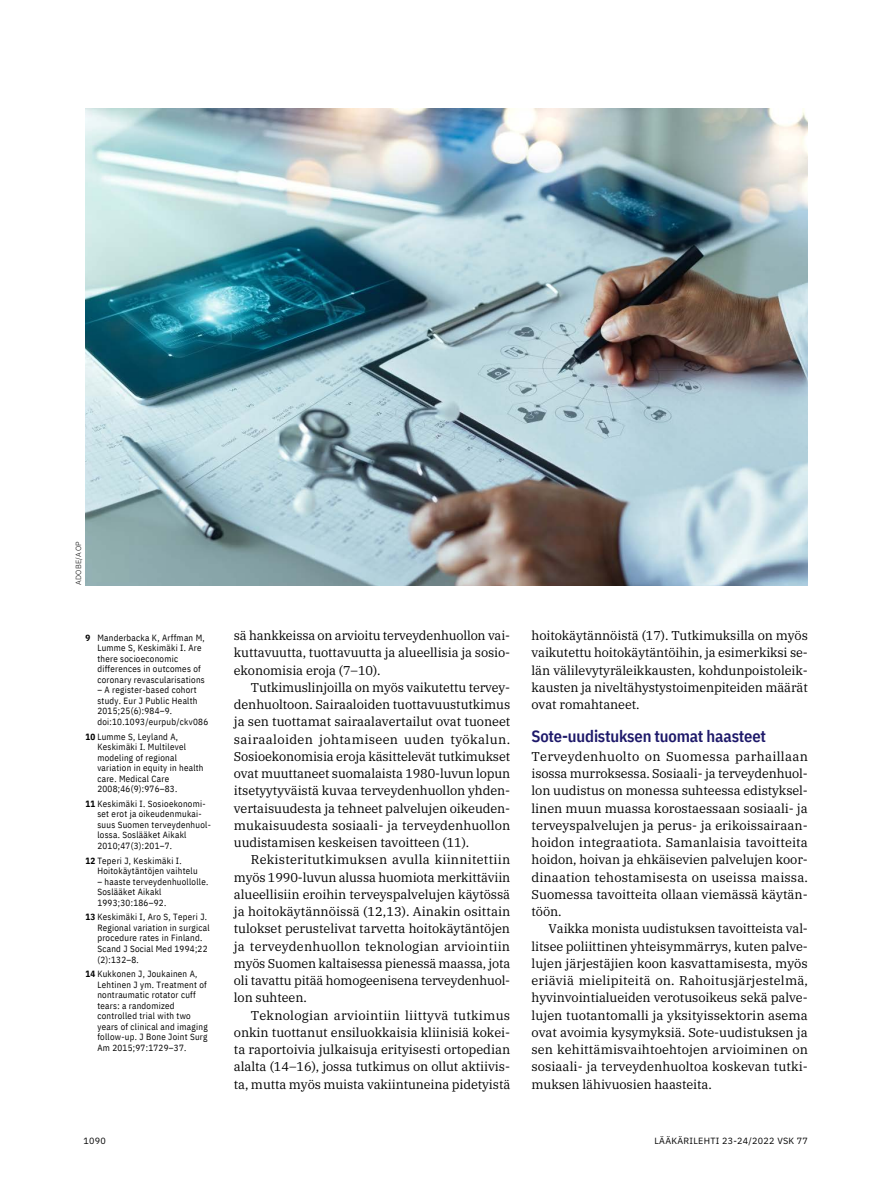
<style>
.page{position:relative;width:893px;height:1191px;background:#fff}
.page>*{position:absolute;margin:0;border:0;box-sizing:border-box;transform-origin:0 0}
.t1{font:600 16.5px "IBM Plex Sans Cond";letter-spacing:-.01em;color:#1e196a}
.t2{font:12.75px/17.2px "IBM Plex Serif";letter-spacing:-.005em;color:#000;text-align:justify}
.t3{font:9px/10.5px "IBM Plex Sans Cond";letter-spacing:.03em;color:#000}
.t4{font:9px "IBM Plex Sans";letter-spacing:.03em;color:#000}
.t5{font:300 7.5px "IBM Plex Sans";letter-spacing:.05em;color:#000}
.s1{font-weight:700}
</style>
<div class="page">
<img style="left:85px;top:108px;width:723px;height:477px">
<p class="t5" style="left:73px;top:585px;width:46px;rotate:-90deg">ADOBE/AOP</p>
<p class="t3" style="left:97px;top:631px;width:109px;text-indent:-12px"><span class="s1">9</span> Manderbacka K, Arffman M,<br>Lumme S, Keskimäki I. Are there socioeconomic differences in outcomes of coronary revascularisations</p>
<p class="t3" style="left:97px;top:684px;width:112px">– A register-based cohort study. Eur J Public Health<br>2015;25(6):984–9. doi:10.1093/eurpub/ckv086</p>
<p class="t3" style="left:97px;top:730px;width:108px;text-indent:-12px"><span class="s1">10</span> Lumme S, Leyland A,<br>Keskimäki I. Multilevel modeling of regional variation in equity in health care. Medical Care<br>2008;46(9):976–83.</p>
<p class="t3" style="left:97px;top:797px;width:115px;text-indent:-12px"><span class="s1">11</span> Keskimäki I. Sosioekonomi&shy;set erot ja oikeudenmukai&shy;suus Suomen terveydenhuol&shy;lossa. Soslääket Aikakl<br>2010;47(3):201–7.</p>
<p class="t3" style="left:97px;top:854px;width:102px;text-indent:-12px"><span class="s1">12</span> Teperi J, Keskimäki I.<br>Hoitokäytäntöjen vaihtelu</p>
<p class="t3" style="left:97px;top:875px;width:112px">– haaste terveydenhuollolle.<br>Soslääket Aikakl<br>1993;30:186–92.</p>
<p class="t3" style="left:97px;top:911px;width:114px;text-indent:-12px"><span class="s1">13</span> Keskimäki I, Aro S, Teperi J.<br>Regional variation in surgical procedure rates in Finland.<br>Scand J Social Med 1994;22 (2):132–8.</p>
<p class="t3" style="left:97px;top:968px;width:112px;text-indent:-12px"><span class="s1">14</span> Kukkonen J, Joukainen A,<br>Lehtinen J ym. Treatment of nontraumatic rotator cuff tears: a randomized controlled trial with two years of clinical and imaging follow-up. J Bone Joint Surg<br>Am 2015;97:1729–37.</p>
<p class="t2" style="left:234px;top:626px;width:278px">sä hankkeissa on arvioitu terveydenhuollon vai&shy;kuttavuutta, tuottavuutta ja alueellisia ja sosio&shy;ekonomisia eroja (7–10).</p>
<p class="t2" style="left:234px;top:677px;width:278px;text-indent:17px">Tutkimuslinjoilla on myös vaikutettu tervey&shy;denhuoltoon. Sairaaloiden tuottavuustutkimus ja sen tuottamat sairaalavertailut ovat tuoneet sairaaloiden johtamiseen uuden työkalun.<br>Sosioekonomisia eroja käsittelevät tutkimukset ovat muuttaneet suomalaista 1980-luvun lopun itsetyytyväistä kuvaa terveydenhuollon yhden&shy;vertaisuudesta ja tehneet palvelujen oikeuden&shy;mukaisuudesta sosiaali- ja terveydenhuollon uudistamisen keskeisen tavoitteen (11).</p>
<p class="t2" style="left:234px;top:850px;width:278px;text-indent:17px">Rekisteritutkimuksen avulla kiinnitettiin myös 1990-luvun alussa huomiota merkittäviin alueellisiin eroihin terveyspalvelujen käytössä ja hoitokäytännöissä (12,13). Ainakin osittain tulokset perustelivat tarvetta hoitokäytäntöjen ja terveydenhuollon teknologian arviointiin myös Suomen kaltaisessa pienessä maassa, jota oli tavattu pitää homogeenisena terveydenhuol&shy;lon suhteen.</p>
<p class="t2" style="left:234px;top:1005px;width:278px;text-indent:17px">Teknologian arviointiin liittyvä tutkimus onkin tuottanut ensiluokkaisia kliinisiä kokei&shy;ta raportoivia julkaisuja erityisesti ortopedian alalta (14–16), jossa tutkimus on ollut aktiivis&shy;ta, mutta myös muista vakiintuneina pidetyistä</p>
<p class="t2" style="left:531px;top:626px;width:278px">hoitokäytännöistä (17). Tutkimuksilla on myös vaikutettu hoitokäytäntöihin, ja esimerkiksi se&shy;län välilevytyräleikkausten, kohdunpoistoleik&shy;kausten ja niveltähystystoimenpiteiden määrät ovat romahtaneet.</p>
<p class="t1" style="left:531px;top:723px;width:236px">Sote-uudistuksen tuomat haasteet</p>
<p class="t2" style="left:531px;top:746px;width:278px">Terveydenhuolto on Suomessa parhaillaan isossa murroksessa. Sosiaali- ja terveydenhuol&shy;lon uudistus on monessa suhteessa edistyksel&shy;linen muun muassa korostaessaan sosiaali- ja terveyspalvelujen ja perus- ja erikoissairaan&shy;hoidon integraatiota. Samanlaisia tavoitteita hoidon, hoivan ja ehkäisevien palvelujen koor&shy;dinaation tehostamisesta on useissa maissa.<br>Suomessa tavoitteita ollaan viemässä käytän&shy;töön.</p>
<p class="t2" style="left:531px;top:919px;width:278px;text-indent:17px">Vaikka monista uudistuksen tavoitteista val&shy;litsee poliittinen yhteisymmärrys, kuten palve&shy;lujen järjestäjien koon kasvattamisesta, myös eriäviä mielipiteitä on. Rahoitusjärjestelmä, hyvinvointialueiden verotusoikeus sekä palve&shy;lujen tuotantomalli ja yksityissektorin asema ovat avoimia kysymyksiä. Sote-uudistuksen ja sen kehittämisvaihtoehtojen arvioiminen on sosiaali- ja terveydenhuoltoa koskevan tutki&shy;muksen lähivuosien haasteita.</p>
<p class="t4" style="left:83px;top:1133px;width:24px">1090</p>
<p class="t4" style="left:654px;top:1133px;width:155px">LÄÄKÄRILEHTI 23-24/2022 VSK 77</p>
</div>
